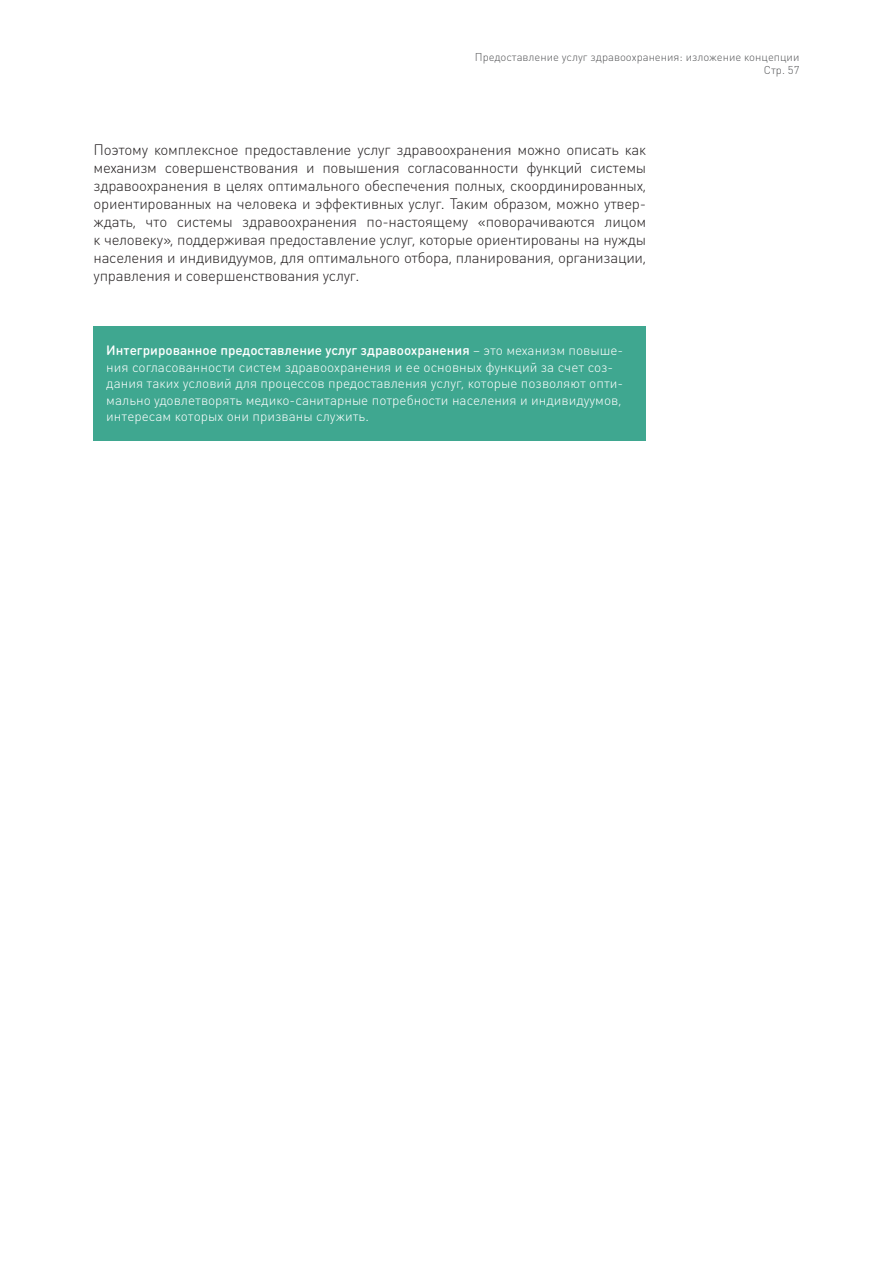
<style>
.page{position:relative;width:893px;height:1263px;background:#fff}
.page>*{position:absolute;margin:0;border:0;box-sizing:border-box;transform-origin:0 0}
.Brød_-Times_new_roma{font:300 15px/18px "DIN Round Pro";letter-spacing:-.015em;color:#231f20;text-align:justify}
.Start_rubrik{font:300 13.5px/16.5px "DIN Round Pro";color:#fff}
.t1{font:300 11.25px/13.5px "DIN Round Pro";color:#57585a;text-align:right}
.s1{font-weight:500}
</style>
<div class="page">
<div style="left:94px;top:326px;width:552px;height:115px;background:#3fa790"></div>
<p class="t1" style="left:475px;top:50px;width:326px">Предоставление услуг здравоохранения: изложение концепции<br>Стр. 57</p>
<p class="Brød_-Times_new_roma" style="left:94px;top:140px;width:554px">Поэтому комплексное предоставление услуг здравоохранения можно описать как механизм совершенствования и повышения согласованности функций системы здравоохранения в целях оптимального обеспечения полных, скоординированных, ориентированных на человека и эффективных услуг. Таким образом, можно утвер&shy;ждать, что системы здравоохранения по-настоящему «поворачиваются лицом к человеку», поддерживая предоставление услуг, которые ориентированы на нужды населения и индивидуумов, для оптимального отбора, планирования, организации, управления и совершенствования услуг.</p>
<p class="Start_rubrik" style="left:106px;top:342px;width:518px"><span class="s1">Интегрированное предоставление услуг здравоохранения</span> – это механизм повыше&shy;ния согласованности систем здравоохранения и ее основных функций за счет соз&shy;дания таких условий для процессов предоставления услуг, которые позволяют опти&shy;мально удовлетворять медико-санитарные потребности населения и индивидуумов, интересам которых они призваны служить.</p>
</div>
